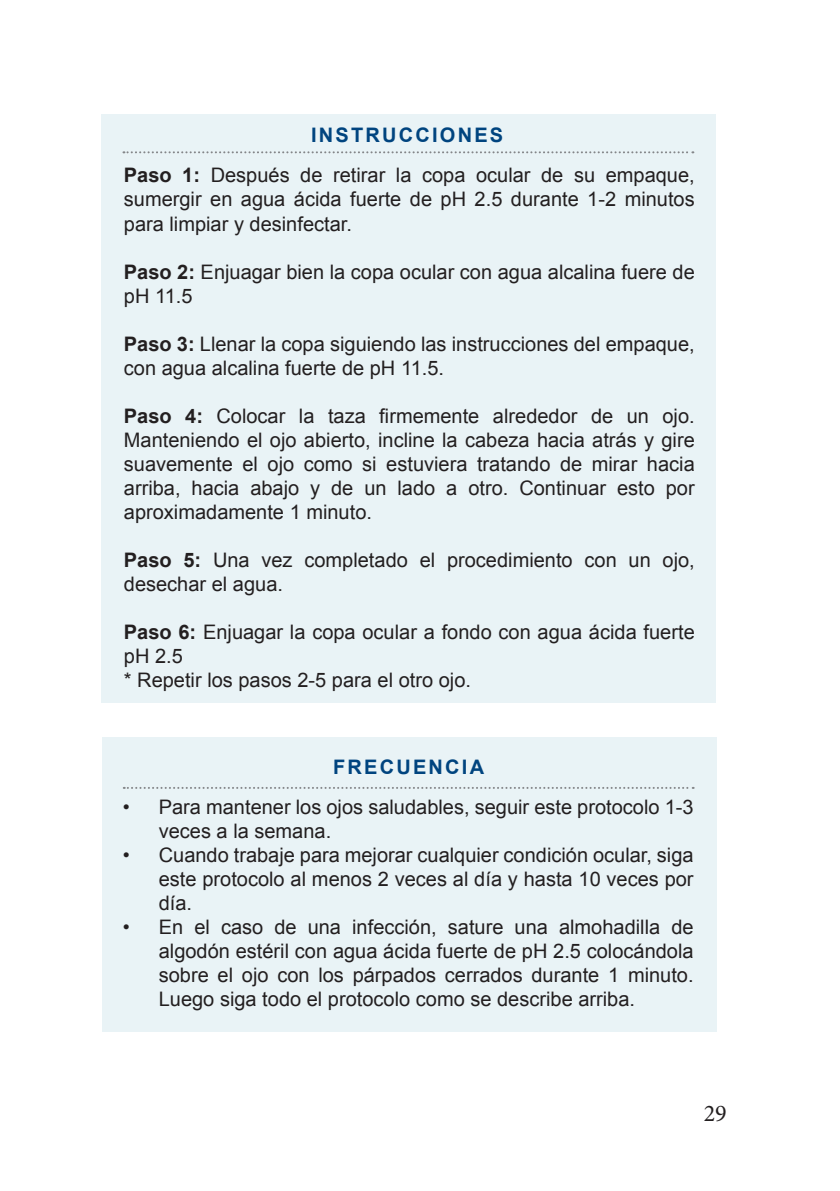
<style>
.page{position:relative;width:840px;height:1191px;background:#fff}
.page>*{position:absolute;margin:0;border:0;box-sizing:border-box;transform-origin:0 0}
.t1{font:24px "Minion Pro";color:#231f20}
.t2{font:20px/24px "Arial";color:#231f20}
.t3{font:700 20px "Arial";letter-spacing:.11em;color:#00447f}
.s1{font-weight:700}
</style>
<div class="page">
<div style="left:101px;top:114px;width:614px;height:589px;background:#e9f3f6"></div>
<svg style="left:123px;top:151px;width:570px;height:2px"></svg>
<div style="left:102px;top:737px;width:614px;height:295px;background:#e9f3f6"></div>
<svg style="left:124px;top:787px;width:569px;height:2px"></svg>
<p class="t3" style="left:311px;top:122px;width:193px">INSTRUCCIONES</p>
<p class="t2" style="left:124px;top:164px;width:572px;text-align:justify"><span class="s1">Paso 1:</span> Después de retirar la copa ocular de su empaque, sumergir en agua ácida fuerte de pH 2.5 durante 1-2 minutos para limpiar y desinfectar.</p>
<p class="t2" style="left:124px;top:260px;width:572px"><span class="s1">Paso 2:</span> Enjuagar bien la copa ocular con agua alcalina fuere de pH 11.5</p>
<p class="t2" style="left:124px;top:332px;width:572px"><span class="s1">Paso 3:</span> Llenar la copa siguiendo las instrucciones del empaque, con agua alcalina fuerte de pH 11.5.</p>
<p class="t2" style="left:124px;top:404px;width:572px;text-align:justify"><span class="s1">Paso 4:</span> Colocar la taza firmemente alrededor de un ojo.<br>Manteniendo el ojo abierto, incline la cabeza hacia atrás y gire suavemente el ojo como si estuviera tratando de mirar hacia arriba, hacia abajo y de un lado a otro. Continuar esto por aproximadamente 1 minuto.</p>
<p class="t2" style="left:124px;top:548px;width:572px"><span class="s1">Paso 5:</span> Una vez completado el procedimiento con un ojo, desechar el agua.</p>
<p class="t2" style="left:124px;top:620px;width:572px"><span class="s1">Paso 6:</span> Enjuagar la copa ocular a fondo con agua ácida fuerte pH 2.5<br>* Repetir los pasos 2-5 para el otro ojo.</p>
<p class="t3" style="left:333px;top:754px;width:152px">FRECUENCIA</p>
<p class="t2" style="left:159px;top:794px;width:536px;text-indent:-36px">• Para mantener los ojos saludables, seguir este protocolo 1-3 veces a la semana.</p>
<p class="t2" style="left:159px;top:842px;width:536px;text-align:justify;text-indent:-36px">• Cuando trabaje para mejorar cualquier condición ocular, siga este protocolo al menos 2 veces al día y hasta 10 veces por día.</p>
<p class="t2" style="left:159px;top:914px;width:536px;text-align:justify;text-indent:-36px">• En el caso de una infección, sature una almohadilla de algodón estéril con agua ácida fuerte de pH 2.5 colocándola sobre el ojo con los párpados cerrados durante 1 minuto.<br>Luego siga todo el protocolo como se describe arriba.</p>
<p class="t1" style="left:703px;top:1096px;width:25px">29</p>
</div>
